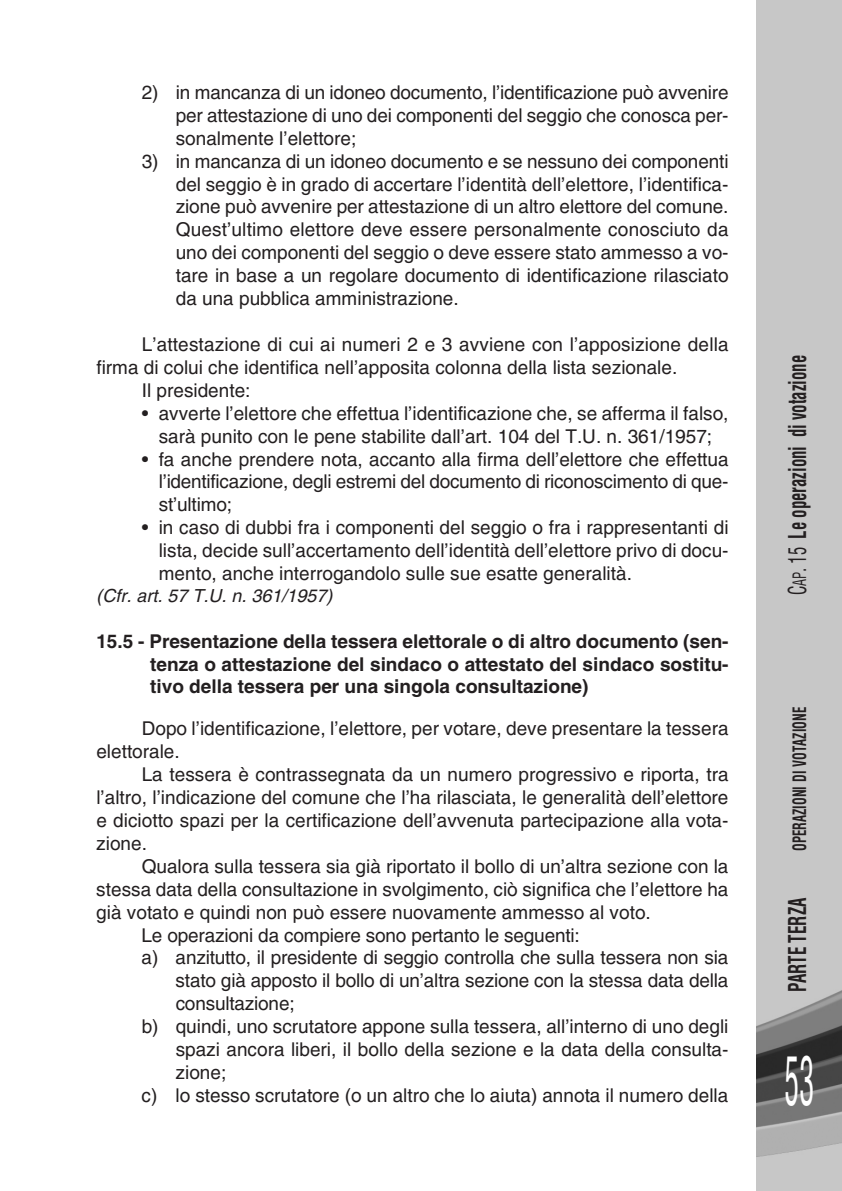
<style>
.page{position:relative;width:842px;height:1191px;background:#fff}
.page>*{position:absolute;margin:0;border:0;box-sizing:border-box;transform-origin:0 0}
.t1{font:condensed 66px "Helvetica";color:#fff;scale:.45 1}
.t2{font:700 condensed 24px "Helvetica";color:#231f20;scale:.7 1}
.t3{font:19px/23px "Helvetica";color:#231f20;text-align:justify}
.t4{font:700 19px/23px "Helvetica";color:#231f20;text-align:justify}
.t5{font:italic 18px "Helvetica";color:#231f20}
.t6{font:700 condensed 18px "Helvetica";color:#231f20;scale:.7 1}
.s1{font-weight:400}
.s2{font-weight:400;font-size:18px}
</style>
<div class="page">
<img style="left:757px;top:0;width:85px;height:1191px">
<p class="t3" style="left:176px;top:81px;width:554px;text-indent:-34px">2) in mancanza di un idoneo documento, l’identificazione può avvenire per attestazione di uno dei componenti del seggio che conosca per&shy;sonalmente l’elettore;</p>
<p class="t3" style="left:176px;top:150px;width:554px;text-indent:-34px">3) in mancanza di un idoneo documento e se nessuno dei componenti del seggio è in grado di accertare l’identità dell’elettore, l’identifica&shy;zione può avvenire per attestazione di un altro elettore del comune.<br>Quest’ultimo elettore deve essere personalmente conosciuto da uno dei componenti del seggio o deve essere stato ammesso a vo&shy;tare in base a un regolare documento di identificazione rilasciato da una pubblica amministrazione.</p>
<p class="t3" style="left:142px;top:333px;width:588px">L’attestazione di cui ai numeri 2 e 3 avviene con l’apposizione della</p>
<p class="t3" style="left:96px;top:356px;width:582px">firma di colui che identifica nell’apposita colonna della lista sezionale.</p>
<p class="t3" style="left:142px;top:379px;width:110px">Il presidente:</p>
<p class="t3" style="left:142px;top:401px;width:588px;text-align:center">• avverte l’elettore che effettua l’identificazione che, se afferma il falso, sarà punito con le pene stabilite dall’art. 104 del T.U. n. 361/1957;</p>
<p class="t3" style="left:159px;top:447px;width:571px;text-indent:-17px">• fa anche prendere nota, accanto alla firma dell’elettore che effettua l’identificazione, degli estremi del documento di riconoscimento di que&shy;st’ultimo;</p>
<p class="t3" style="left:159px;top:516px;width:571px;text-indent:-17px">• in caso di dubbi fra i componenti del seggio o fra i rappresentanti di lista, decide sull’accertamento dell’identità dell’elettore privo di docu&shy;mento, anche interrogandolo sulle sue esatte generalità.</p>
<p class="t5" style="left:96px;top:585px;width:238px">(Cfr. art. 57 T.U. n. 361/1957)</p>
<p class="t4" style="left:150px;top:629px;width:580px;text-indent:-54px">15.5 - Presentazione della tessera elettorale o di altro documento (sen&shy;tenza o attestazione del sindaco o attestato del sindaco sostitu&shy;tivo della tessera per una singola consultazione)</p>
<p class="t3" style="left:96px;top:717px;width:634px;text-indent:45px">Dopo l’identificazione, l’elettore, per votare, deve presentare la tessera elettorale.</p>
<p class="t3" style="left:96px;top:763px;width:634px;text-indent:45px">La tessera è contrassegnata da un numero progressivo e riporta, tra l’altro, l’indicazione del comune che l’ha rilasciata, le generalità dell’elettore e diciotto spazi per la certificazione dell’avvenuta partecipazione alla vota&shy;zione.</p>
<p class="t3" style="left:96px;top:854px;width:634px;text-indent:45px">Qualora sulla tessera sia già riportato il bollo di un’altra sezione con la stessa data della consultazione in svolgimento, ciò significa che l’elettore ha già votato e quindi non può essere nuovamente ammesso al voto.</p>
<p class="t3" style="left:142px;top:923px;width:440px">Le operazioni da compiere sono pertanto le seguenti:</p>
<p class="t3" style="left:176px;top:946px;width:554px;text-indent:-34px">a) anzitutto, il presidente di seggio controlla che sulla tessera non sia stato già apposto il bollo di un’altra sezione con la stessa data della consultazione;</p>
<p class="t3" style="left:176px;top:1015px;width:554px;text-indent:-34px">b) quindi, uno scrutatore appone sulla tessera, all’interno di uno degli spazi ancora liberi, il bollo della sezione e la data della consulta&shy;zione;</p>
<p class="t3" style="left:142px;top:1083px;width:588px">c) lo stesso scrutatore (o un altro che lo aiuta) annota il numero della</p>
<p class="t2" style="left:784px;top:595px;width:345px;rotate:-90deg"><span class="s1">C</span><span class="s2">AP</span><span class="s1">. 15</span> Le operazioni di votazione</p>
<p class="t6" style="left:789px;top:850px;width:207px;rotate:-90deg">OPERAZIONI DI VOTAZIONE</p>
<p class="t2" style="left:784px;top:992px;width:137px;rotate:-90deg">PARTE TERZA</p>
<p class="t1" style="left:785px;top:1043px;width:68px">53</p>
</div>
